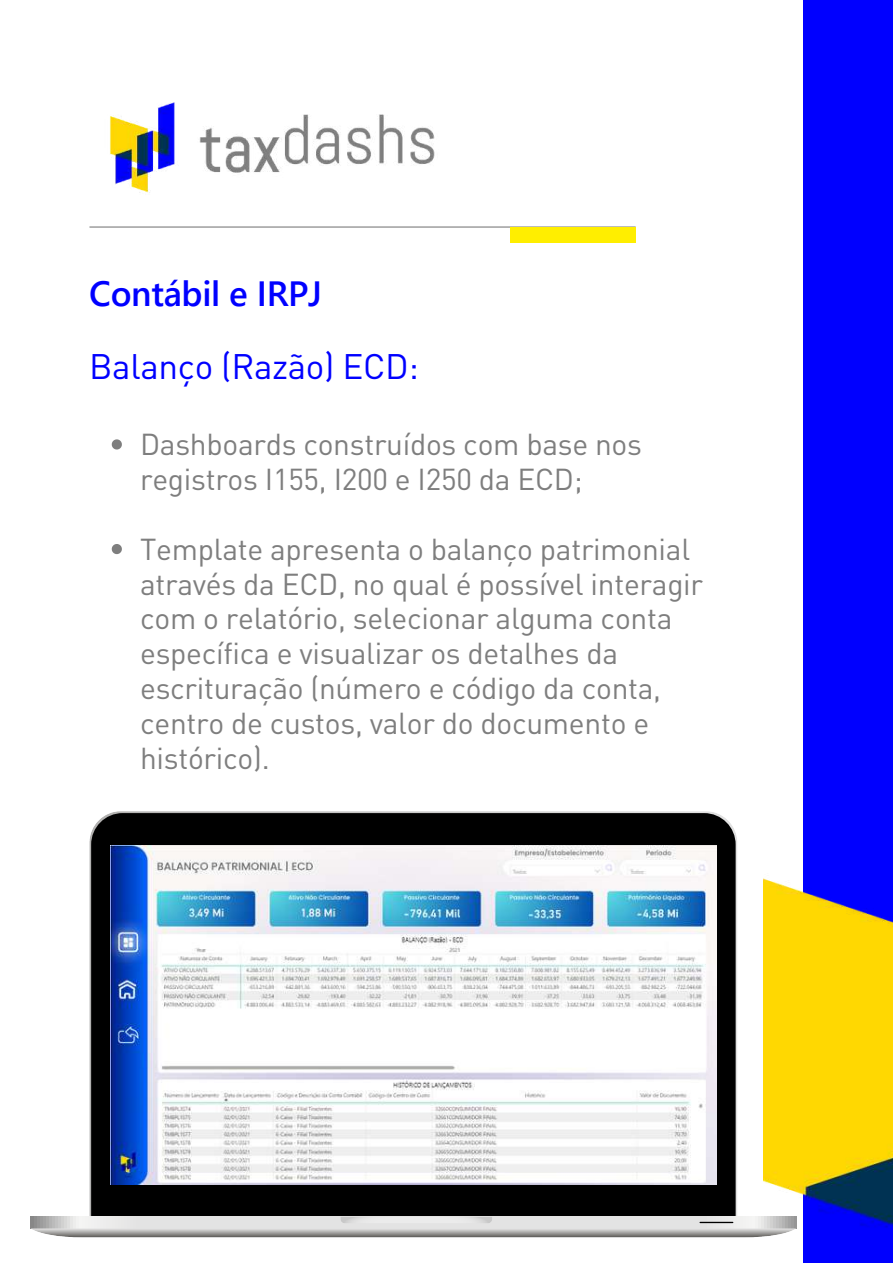
<style>
.page{position:relative;width:893px;height:1264px;background:#fff}
.page>*{position:absolute;margin:0;border:0;box-sizing:border-box;transform-origin:0 0}
.t1{font:35.1px "DIN Pro";letter-spacing:-.01em;color:#00f}
.t2{font:600 35.1px "Segoe UI";letter-spacing:-.01em;color:#00f}
.t3{font:29.85px/34.8px "DIN Pro";letter-spacing:-.01em;color:#7e7e7e}
</style>
<div class="page">
<hr style="left:90px;top:226px;width:545px;height:1px;background:#7e7e7e">
<div style="left:510px;top:227px;width:125px;height:16px;background:#fe0"></div>
<div style="left:803px;top:0;width:89px;height:1262px;background:#00f"></div>
<img style="left:110px;top:102px;width:325px;height:91px">
<img style="left:763px;top:878px;width:129px;height:351px">
<svg style="left:112px;top:439px;width:10px;height:10px"></svg>
<svg style="left:112px;top:544px;width:10px;height:10px"></svg>
<svg style="left:89px;top:811px;width:648px;height:29px"></svg>
<div style="left:91px;top:813px;width:644px;height:403px;background:#000"></div>
<div style="left:111px;top:834px;width:604px;height:362px;background:#000"></div>
<svg style="left:30px;top:1216px;width:766px;height:21px;background:#c8c8c7"></svg>
<img style="left:110px;top:845px;width:606px;height:339px">
<p class="t2" style="left:89px;top:268px;width:234px">Contábil e IRPJ</p>
<p class="t1" style="left:89px;top:343px;width:331px">Balanço (Razão) ECD:</p>
<p class="t3" style="left:140px;top:426px;width:503px">Dashboards construídos com base nos registros I155, I200 e I250 da ECD;</p>
<p class="t3" style="left:140px;top:530px;width:564px">Template apresenta o balanço patrimonial através da ECD, no qual é possível interagir com o relatório, selecionar alguma conta específica e visualizar os detalhes da escrituração (número e código da conta, centro de custos, valor do documento e histórico).</p>
</div>
